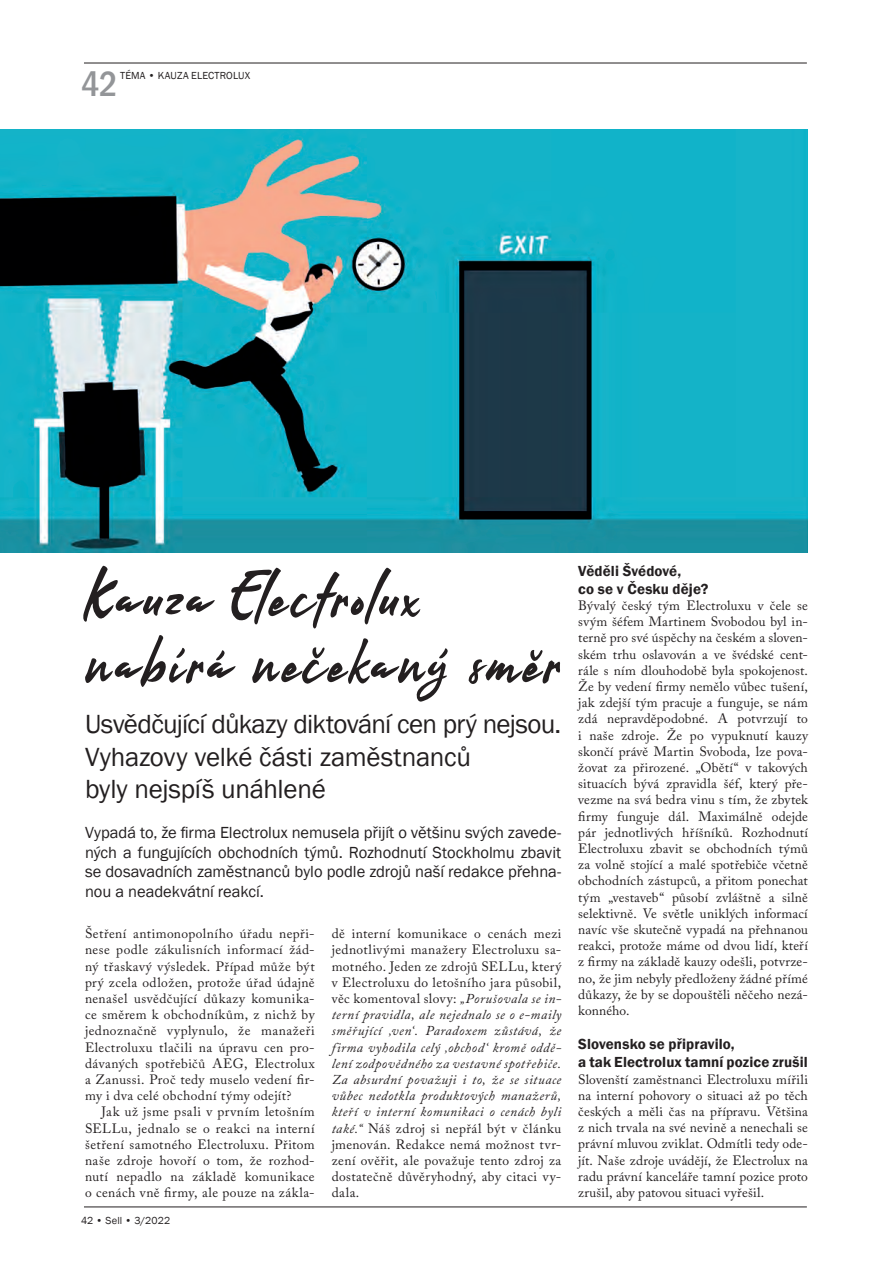
<style>
.page{position:relative;width:893px;height:1263px;background:#fff}
.page>*{position:absolute;margin:0;border:0;box-sizing:border-box;transform-origin:0 0}
.t1{font:63px/66px "Arkipelago";letter-spacing:.045em;color:#231f20;scale:.84 1}
.t2{font:500 condensed 36px "Franklin Gothic";color:#939598}
.t3{font:27px/32.4px "Franklin Gothic";letter-spacing:-.02em;color:#231f20}
.t4{font:16.5px/19.8px "Franklin Gothic";letter-spacing:-.005em;color:#231f20;text-align:justify}
.t5{font:600 15px/18px "Franklin Gothic";letter-spacing:.01em;color:#231f20}
.t6{font:13.5px/16.2px "Adobe Caslon Pro";letter-spacing:.025em;color:#231f20;text-align:justify}
.t7{font:10.5px "Franklin Gothic";letter-spacing:.01em;color:#231f20}
.s1{font-style:italic}
</style>
<div class="page">
<hr style="left:84px;top:63px;width:723px;height:1px;background:#231f20">
<hr style="left:84px;top:1206px;width:723px;height:1px;background:#231f20">
<img style="left:0;top:130px;width:808px;height:423px">
<p class="t7" style="left:120px;top:69px;width:132px">TÉMA • KAUZA ELECTROLUX</p>
<h2 class="t2" style="left:81px;top:60px;width:38px">42</h2>
<h1 class="t1" style="left:85px;top:560px;width:568px">Kauza Electrolux nabírá nečekaný směr</h1>
<h3 class="t3" style="left:85px;top:709px;width:478px">Usvědčující důkazy diktování cen prý nejsou.<br>Vyhazovy velké části zaměstnanců<br>byly nejspíš unáhlené</h3>
<p class="t4" style="left:85px;top:823px;width:478px">Vypadá to, že firma Electrolux nemusela přijít o většinu svých zavede&shy;ných a fungujících obchodních týmů. Rozhodnutí Stockholmu zbavit se dosavadních zaměstnanců bylo podle zdrojů naší redakce přehna&shy;nou a neadekvátní reakcí.</p>
<p class="t6" style="left:85px;top:925px;width:231px">Šetření antimonopolního úřadu nepři&shy;nese podle zákulisních informací žád&shy;ný třaskavý výsledek. Případ může být prý zcela odložen, protože úřad údajně nenašel usvědčující důkazy komunika&shy;ce směrem k obchodníkům, z nichž by jednoznačně vyplynulo, že manažeři Electroluxu tlačili na úpravu cen pro&shy;dávaných spotřebičů AEG, Electrolux a Zanussi. Proč tedy muselo vedení fir&shy;my i dva celé obchodní týmy odejít?</p>
<p class="t6" style="left:85px;top:1104px;width:231px;text-indent:16px">Jak už jsme psali v prvním letošním SELLu, jednalo se o reakci na interní šetření samotného Electroluxu. Přitom naše zdroje hovoří o tom, že rozhod&shy;nutí nepadlo na základě komunikace o cenách vně firmy, ale pouze na zákla-</p>
<p class="t7" style="left:81px;top:1213px;width:91px">42 • Sell • 3/2022</p>
<p class="t6" style="left:332px;top:925px;width:231px">dě interní komunikace o cenách mezi jednotlivými manažery Electroluxu sa&shy;motného. Jeden ze zdrojů SELLu, který v Electroluxu do letošního jara působil, věc komentoval slovy: <span class="s1">„Porušovala se in&shy;terní pravidla, ale nejednalo se o e-maily směřující ‚ven‘. Paradoxem zůstává, že firma vyhodila celý ‚obchod‘ kromě oddě&shy;lení zodpovědného za vestavné spotřebiče.<br>Za absurdní považuji i to, že se situace vůbec nedotkla produktových manažerů, kteří v interní komunikaci o cenách byli také.“</span> Náš zdroj si nepřál být v článku jmenován. Redakce nemá možnost tvr&shy;zení ověřit, ale považuje tento zdroj za dostatečně důvěryhodný, aby citaci vy&shy;dala.</p>
<p class="t5" style="left:578px;top:562px;width:132px">Věděli Švédové,<br>co se v Česku děje?</p>
<p class="t6" style="left:578px;top:597px;width:231px">Bývalý český tým Electroluxu v čele se svým šéfem Martinem Svobodou byl in&shy;terně pro své úspěchy na českém a sloven&shy;ském trhu oslavován a ve švédské cent&shy;rále s ním dlouhodobě byla spokojenost.<br>Že by vedení firmy nemělo vůbec tušení, jak zdejší tým pracuje a funguje, se nám zdá nepravděpodobné. A potvrzují to i naše zdroje. Že po vypuknutí kauzy skončí právě Martin Svoboda, lze pova&shy;žovat za přirozené. „Obětí“ v takových situacích bývá zpravidla šéf, který pře&shy;vezme na svá bedra vinu s tím, že zbytek firmy funguje dál. Maximálně odejde pár jednotlivých hříšníků. Rozhodnutí Electroluxu zbavit se obchodních týmů za volně stojící a malé spotřebiče včetně obchodních zástupců, a přitom ponechat tým „vestaveb“ působí zvláštně a silně selektivně. Ve světle uniklých informací navíc vše skutečně vypadá na přehnanou reakci, protože máme od dvou lidí, kteří z firmy na základě kauzy odešli, potvrze&shy;no, že jim nebyly předloženy žádné přímé důkazy, že by se dopouštěli něčeho nezá&shy;konného.</p>
<p class="t5" style="left:578px;top:1035px;width:231px">Slovensko se připravilo,<br>a tak Electrolux tamní pozice zrušil</p>
<p class="t6" style="left:578px;top:1071px;width:231px">Slovenští zaměstnanci Electroluxu mířili na interní pohovory o situaci až po těch českých a měli čas na přípravu. Většina z nich trvala na své nevině a nenechali se právní mluvou zviklat. Odmítli tedy ode&shy;jít. Naše zdroje uvádějí, že Electrolux na radu právní kanceláře tamní pozice proto zrušil, aby patovou situaci vyřešil.</p>
</div>
